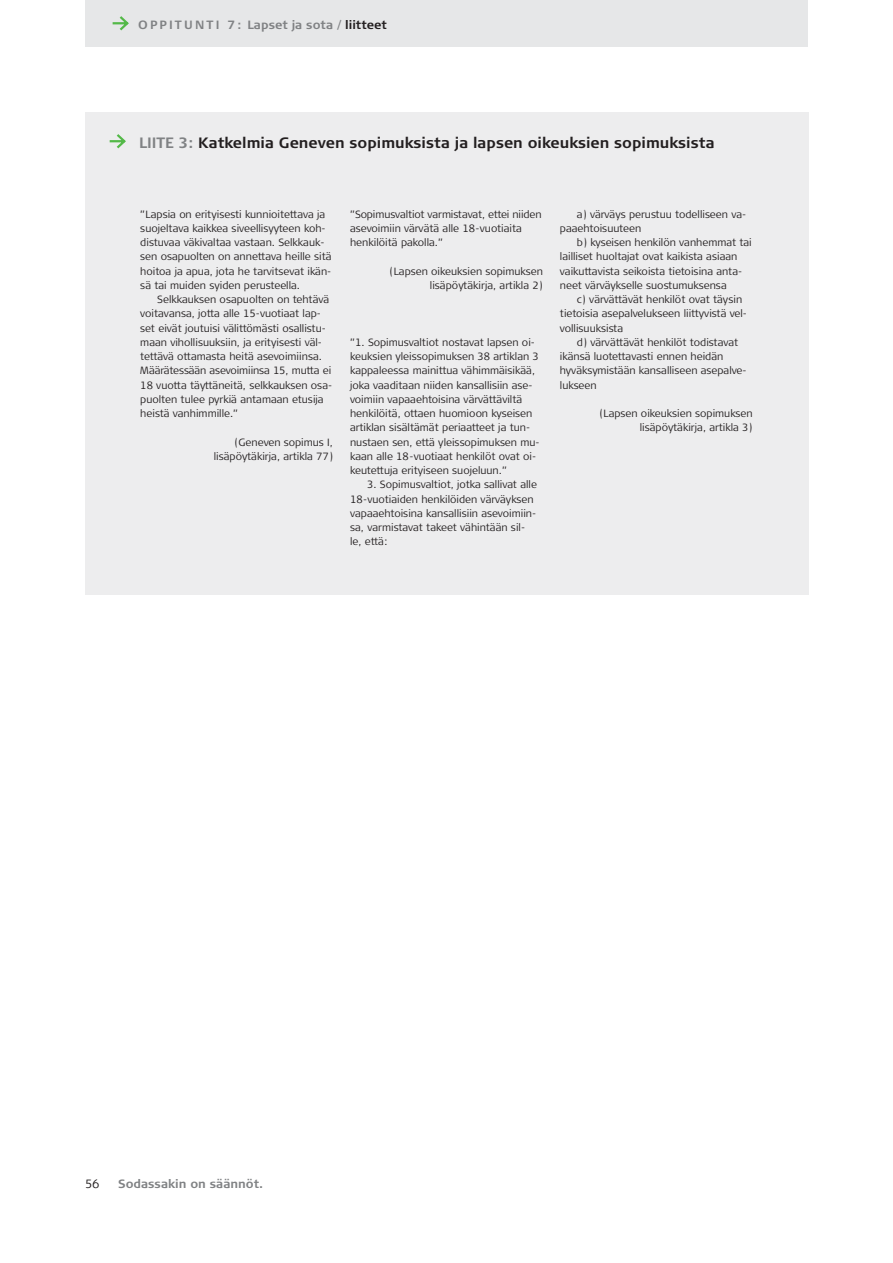
<style>
.page{position:relative;width:893px;height:1263px;background:#fff}
.page>*{position:absolute;margin:0;border:0;box-sizing:border-box;transform-origin:0 0}
.t1{font:700 15px "Signa Column";color:#231f20}
.t2{font:700 12px "Signa Column";color:#808284}
.t3{font:300 12px "Signa Column";color:#231f20}
.t4{font:300 10.5px/14.2px "Signa Column";color:#231f20}
.s1{color:#231f20}
.s2{color:#808284}
</style>
<div class="page">
<div style="left:85px;top:112px;width:724px;height:482px;background:#ededee"></div>
<svg style="left:109px;top:134px;width:17px;height:15px"></svg>
<div style="left:85px;top:0;width:723px;height:46px;background:#e6e7e8"></div>
<svg style="left:112px;top:16px;width:17px;height:15px"></svg>
<p class="t2" style="left:138px;top:17px;width:250px">O P P I T U N T I 7 : Lapset ja sota / <span class="s1">liitteet</span></p>
<h1 class="t1" style="left:139px;top:134px;width:577px"><span class="s2">LIITE 3:</span> Katkelmia Geneven sopimuksista ja lapsen oikeuksien sopimuksista</h1>
<p class="t4" style="left:140px;top:207px;width:193px">”Lapsia on erityisesti kunnioitettava ja suojeltava kaikkea siveellisyyteen koh&shy;distuvaa väkivaltaa vastaan. Selkkauk&shy;sen osapuolten on annettava heille sitä hoitoa ja apua, jota he tarvitsevat ikän&shy;sä tai muiden syiden perusteella.</p>
<p class="t4" style="left:140px;top:292px;width:193px;text-indent:17px">Selkkauksen osapuolten on tehtävä voitavansa, jotta alle 15-vuotiaat lap&shy;set eivät joutuisi välittömästi osallistu&shy;maan vihollisuuksiin, ja erityisesti väl&shy;tettävä ottamasta heitä asevoimiinsa.<br>Määrätessään asevoimiinsa 15, mutta ei 18 vuotta täyttäneitä, selkkauksen osa&shy;puolten tulee pyrkiä antamaan etusija heistä vanhimmille.”</p>
<p class="t4" style="left:214px;top:435px;width:121px;text-align:right">(Geneven sopimus I, lisäpöytäkirja, artikla 77)</p>
<p class="t4" style="left:350px;top:207px;width:193px">”Sopimusvaltiot varmistavat, ettei niiden asevoimiin värvätä alle 18-vuotiaita henkilöitä pakolla.”</p>
<p class="t4" style="left:389px;top:264px;width:155px;text-align:right">(Lapsen oikeuksien sopimuksen lisäpöytäkirja, artikla 2)</p>
<p class="t4" style="left:350px;top:335px;width:191px">”1. Sopimusvaltiot nostavat lapsen oi&shy;keuksien yleissopimuksen 38 artiklan 3 kappaleessa mainittua vähimmäisikää, joka vaaditaan niiden kansallisiin ase&shy;voimiin vapaaehtoisina värvättäviltä henkilöitä, ottaen huomioon kyseisen artiklan sisältämät periaatteet ja tun&shy;nustaen sen, että yleissopimuksen mu&shy;kaan alle 18-vuotiaat henkilöt ovat oi&shy;keutettuja erityiseen suojeluun.”</p>
<p class="t4" style="left:350px;top:478px;width:188px;text-indent:17px">3. Sopimusvaltiot, jotka sallivat alle 18-vuotiaiden henkilöiden värväyksen vapaaehtoisina kansallisiin asevoimiin&shy;sa, varmistavat takeet vähintään sil&shy;le, että:</p>
<p class="t4" style="left:560px;top:207px;width:188px;text-indent:17px">a) värväys perustuu todelliseen va&shy;paaehtoisuuteen</p>
<p class="t4" style="left:560px;top:235px;width:193px;text-indent:17px">b) kyseisen henkilön vanhemmat tai lailliset huoltajat ovat kaikista asiaan vaikuttavista seikoista tietoisina anta&shy;neet värväykselle suostumuksensa</p>
<p class="t4" style="left:560px;top:292px;width:189px;text-indent:17px">c) värvättävät henkilöt ovat täysin tietoisia asepalvelukseen liittyvistä vel&shy;vollisuuksista</p>
<p class="t4" style="left:560px;top:335px;width:188px;text-indent:17px">d) värvättävät henkilöt todistavat ikänsä luotettavasti ennen heidän hyväksymistään kansalliseen asepalve&shy;lukseen</p>
<p class="t4" style="left:599px;top:406px;width:155px;text-align:right">(Lapsen oikeuksien sopimuksen lisäpöytäkirja, artikla 3)</p>
<p class="t3" style="left:85px;top:1177px;width:16px">56</p>
<p class="t2" style="left:118px;top:1177px;width:146px">Sodassakin on säännöt.</p>
</div>
